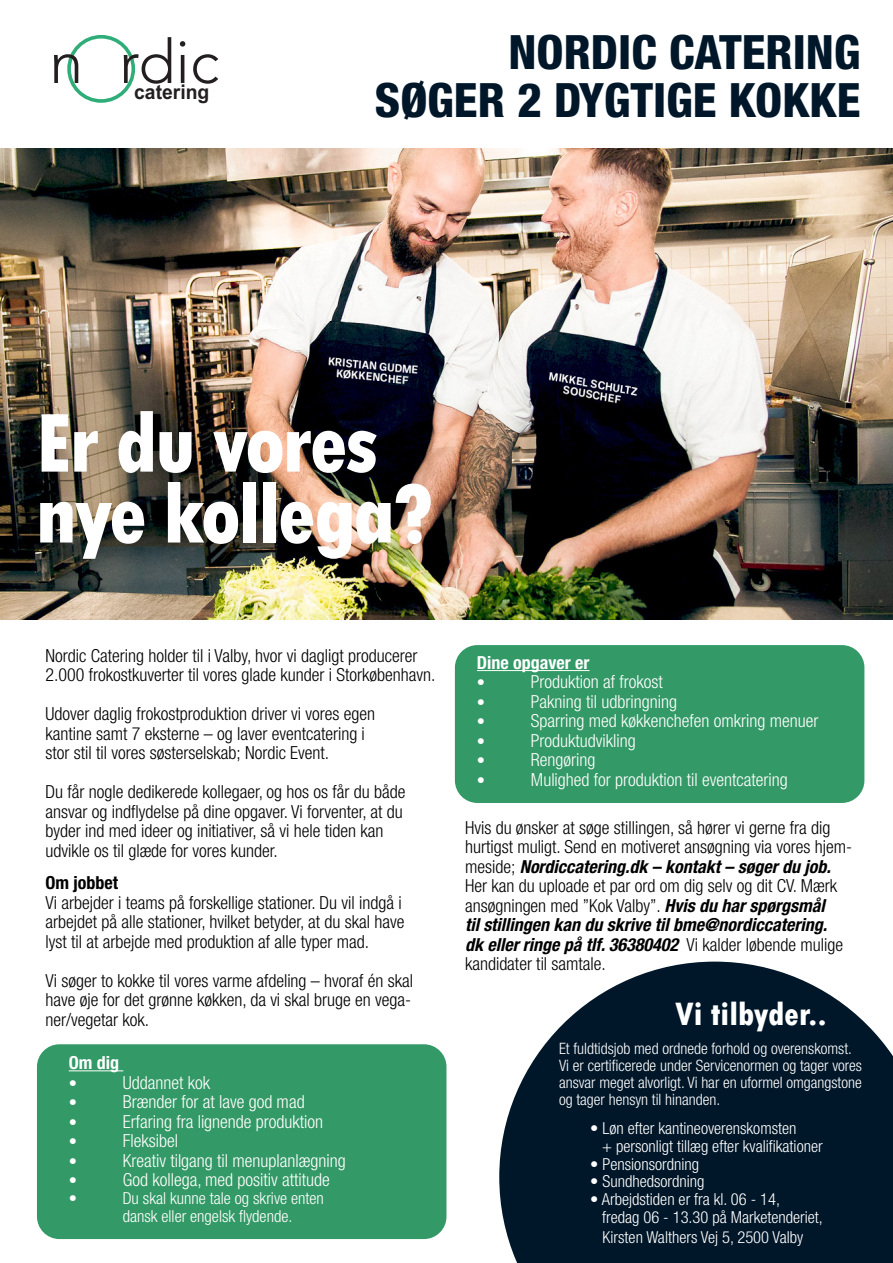
<style>
.page{position:relative;width:893px;height:1263px;background:#fff}
.page>*{position:absolute;margin:0;border:0;box-sizing:border-box;transform-origin:0 0}
.t1{font:800 condensed 87.9px/70.9px "Tw Cen";letter-spacing:-.03em;color:#fff}
.t2{font:800 condensed 47.4px "Helvetica Neue LT Std";color:#001729}
.t3{font:800 condensed 33.9px "Tw Cen";color:#fff}
.t4{font:700 20.4px "Arial";color:#231f20;scale:.95 1}
.t5{font:300 condensed 18px/19.5px "Helvetica Neue LT Std";color:#000}
.t6{font:300 condensed 18px "Helvetica Neue LT Std";color:#fff}
.t7{font:700 condensed 18px "Helvetica Neue LT Std";color:#fff}
.t8{font:700 condensed 18px "Helvetica Neue LT Std";color:#000}
.t9{font:300 condensed 16.5px "Helvetica Neue LT Std";color:#fff}
.t10{font:300 condensed 15.75px/17px "Helvetica Neue LT Std";color:#fff;text-align:justify}
.s1{font-weight:700;font-style:italic}
</style>
<div class="page">
<img style="left:0;top:148px;width:893px;height:471px">
<svg style="left:54px;top:35px;width:117px;height:68px"></svg>
<svg style="left:180px;top:41px;width:5px;height:42px"></svg>
<svg style="left:193px;top:54px;width:25px;height:30px"></svg>
<div style="left:455px;top:645px;width:409px;height:158px;background:#396;border-radius:22px"></div>
<div style="left:37px;top:1044px;width:409px;height:195px;background:#396;border-radius:22px"></div>
<hr style="left:477px;top:670px;width:113px;height:1px;background:#fff">
<hr style="left:69px;top:1070px;width:54px;height:1px;background:#fff">
<svg style="left:499px;top:961px;width:394px;height:302px;background:#223645"></svg>
<p class="t4" style="left:134px;top:78px;width:81px">catering</p>
<p class="t2" style="left:508px;top:23px;width:353px">NORDIC CATERING</p>
<p class="t2" style="left:375px;top:71px;width:487px">SØGER 2 DYGTIGE KOKKE</p>
<p class="t1" style="left:35px;top:408px;width:400px">Er du vores nye kollega?</p>
<p class="t5" style="left:45px;top:645px;width:391px">Nordic Catering holder til i Valby, hvor vi dagligt producerer<br>2.000 frokostkuverter til vores glade kunder i Storkøbenhavn.</p>
<p class="t5" style="left:45px;top:704px;width:331px">Udover daglig frokostproduktion driver vi vores egen</p>
<p class="t5" style="left:45px;top:723px;width:321px">kantine samt 7 eksterne – og laver eventcatering i</p>
<p class="t5" style="left:45px;top:743px;width:285px">stor stil til vores søsterselskab; Nordic Event.</p>
<p class="t5" style="left:45px;top:782px;width:362px">Du får nogle dedikerede kollegaer, og hos os får du både</p>
<p class="t5" style="left:45px;top:801px;width:359px">ansvar og indflydelse på dine opgaver. Vi forventer, at du byder ind med ideer og initiativer, så vi hele tiden kan</p>
<p class="t5" style="left:45px;top:840px;width:234px">udvikle os til glæde for vores kunder.</p>
<p class="t8" style="left:45px;top:872px;width:74px">Om jobbet</p>
<p class="t5" style="left:45px;top:892px;width:360px">Vi arbejder i teams på forskellige stationer. Du vil indgå i arbejdet på alle stationer, hvilket betyder, at du skal have lyst til at arbejde med produktion af alle typer mad.</p>
<p class="t5" style="left:45px;top:970px;width:369px;text-align:justify">Vi søger to kokke til vores varme afdeling – hvoraf én skal have øje for det grønne køkken, da vi skal bruge en vega&shy;ner/vegetar kok.</p>
<p class="t7" style="left:69px;top:1052px;width:52px">Om dig</p>
<p class="t9" style="left:69px;top:1073px;width:10px">•</p>
<p class="t6" style="left:123px;top:1072px;width:89px">Uddannet kok</p>
<p class="t9" style="left:69px;top:1093px;width:10px">•</p>
<p class="t6" style="left:123px;top:1091px;width:183px">Brænder for at lave god mad</p>
<p class="t9" style="left:69px;top:1112px;width:10px">•</p>
<p class="t6" style="left:123px;top:1111px;width:202px">Erfaring fra lignende produktion</p>
<p class="t9" style="left:69px;top:1132px;width:10px">•</p>
<p class="t6" style="left:123px;top:1130px;width:57px">Fleksibel</p>
<p class="t9" style="left:69px;top:1151px;width:10px">•</p>
<p class="t6" style="left:123px;top:1150px;width:225px">Kreativ tilgang til menuplanlægning</p>
<p class="t9" style="left:69px;top:1171px;width:10px">•</p>
<p class="t6" style="left:123px;top:1169px;width:209px">God kollega, med positiv attitude</p>
<p class="t9" style="left:69px;top:1189px;width:10px">•</p>
<p class="t9" style="left:123px;top:1189px;width:203px">Du skal kunne tale og skrive enten</p>
<p class="t9" style="left:123px;top:1207px;width:171px">dansk eller engelsk flydende.</p>
<p class="t7" style="left:477px;top:651px;width:114px">Dine opgaver er</p>
<p class="t9" style="left:477px;top:673px;width:10px">•</p>
<p class="t6" style="left:531px;top:671px;width:133px">Produktion af frokost</p>
<p class="t9" style="left:477px;top:692px;width:10px">•</p>
<p class="t6" style="left:531px;top:691px;width:148px">Pakning til udbringning</p>
<p class="t9" style="left:477px;top:712px;width:10px">•</p>
<p class="t6" style="left:531px;top:710px;width:289px">Sparring med køkkenchefen omkring menuer</p>
<p class="t9" style="left:477px;top:731px;width:10px">•</p>
<p class="t6" style="left:531px;top:730px;width:106px">Produktudvikling</p>
<p class="t9" style="left:477px;top:751px;width:10px">•</p>
<p class="t6" style="left:531px;top:749px;width:66px">Rengøring</p>
<p class="t9" style="left:477px;top:770px;width:10px">•</p>
<p class="t6" style="left:531px;top:769px;width:258px">Mulighed for produktion til eventcatering</p>
<p class="t5" style="left:465px;top:817px;width:388px">Hvis du ønsker at søge stillingen, så hører vi gerne fra dig hurtigst muligt. Send en motiveret ansøgning via vores hjem&shy;meside; <span class="s1">Nordiccatering.dk – kontakt – søger du job.</span></p>
<p class="t5" style="left:465px;top:876px;width:380px">Her kan du uploade et par ord om dig selv og dit CV. Mærk ansøgningen med ”Kok Valby”. <span class="s1">Hvis du har spørgsmål til stillingen kan du skrive til bme@nordiccatering. dk eller ringe på tlf. 36380402</span> Vi kalder løbende mulige kandidater til samtale.</p>
<p class="t3" style="left:675px;top:994px;width:153px">Vi tilbyder..</p>
<p class="t10" style="left:559px;top:1040px;width:294px">Et fuldtidsjob med ordnede forhold og overenskomst.</p>
<p class="t10" style="left:559px;top:1057px;width:305px">Vi er certificerede under Servicenormen og tager vores ansvar meget alvorligt. Vi har en uformel omgangstone og tager hensyn til hinanden.</p>
<p class="t9" style="left:590px;top:1118px;width:208px">• Løn efter kantineoverenskomsten</p>
<p class="t9" style="left:602px;top:1136px;width:222px">+ personligt tillæg efter kvalifikationer</p>
<p class="t9" style="left:590px;top:1154px;width:110px">• Pensionsordning</p>
<p class="t9" style="left:590px;top:1172px;width:116px">• Sundhedsordning</p>
<p class="t9" style="left:590px;top:1190px;width:191px">• Arbejdstiden er fra kl. 06 - 14,</p>
<p class="t9" style="left:602px;top:1208px;width:222px">fredag 06 - 13.30 på Marketenderiet,</p>
<p class="t9" style="left:603px;top:1227px;width:202px">Kirsten Walthers Vej 5, 2500 Valby</p>
</div>
